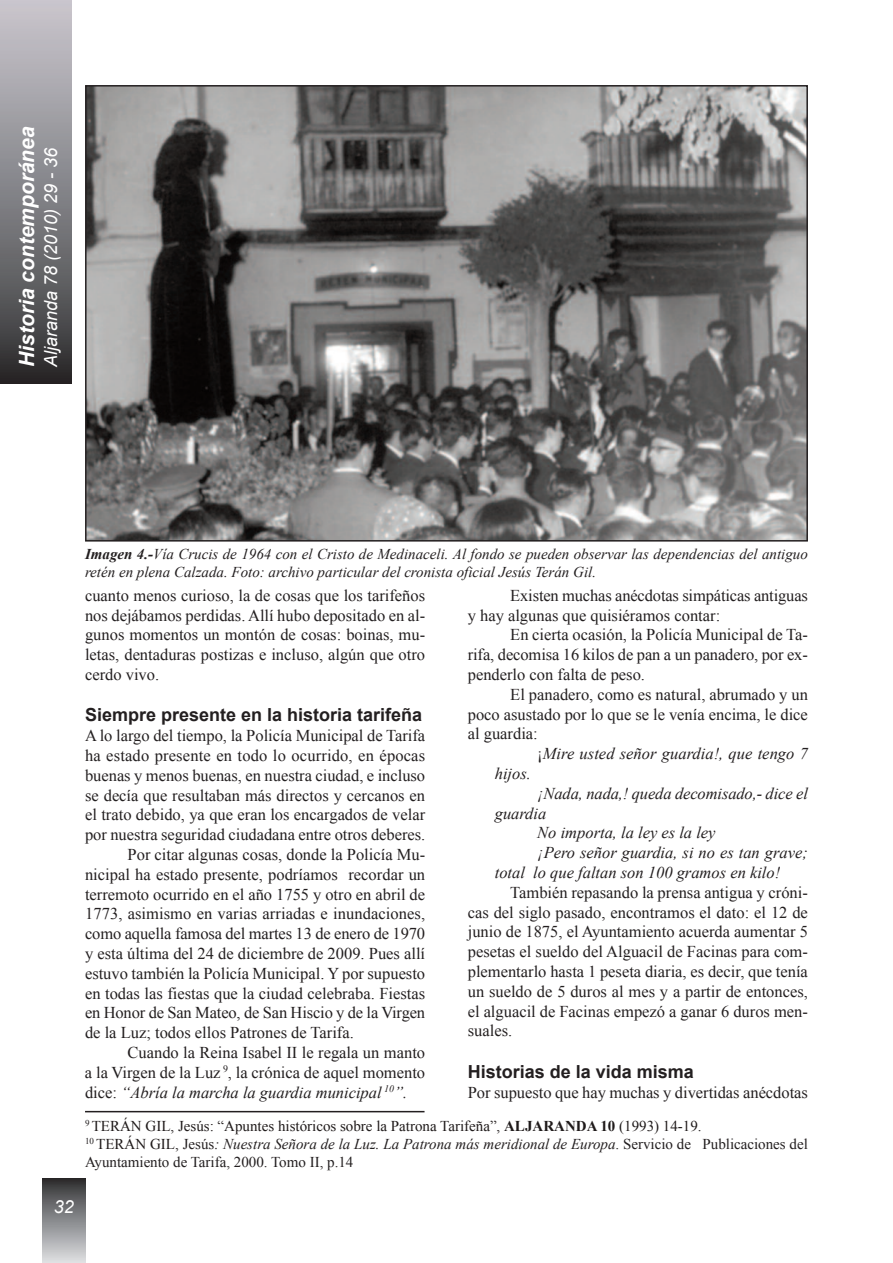
<style>
.page{position:relative;width:893px;height:1263px;background:#fff}
.page>*{position:absolute;margin:0;border:0;box-sizing:border-box;transform-origin:0 0}
.t1{font:italic 700 21px "Arial";color:#fff}
.t2{font:700 18px "Arial";color:#231f20}
.t3{font:italic 18px "Arial";color:#fff}
.t4{font:16.5px/19.8px "Times New Roman";color:#231f20;text-align:justify}
.t5{font:italic 16.5px "Times New Roman";color:#231f20}
.t6{font:15px/18px "Times New Roman";color:#1f1a1a}
.t7{font:italic 15px/18px "Times New Roman";color:#231f20}
.s1{font-weight:700}
.s2{font-style:normal}
.s3{color:#231f20}
.s4{font-style:italic;color:#231f20}
</style>
<div class="page">
<svg style="left:0;top:0;width:71px;height:384px;background:#807f83"></svg>
<div style="left:43px;top:1178px;width:42px;height:85px;background:linear-gradient(to bottom,#303032,#e0e2e5)"></div>
<img style="left:88px;top:88px;width:717px;height:451px">
<div style="left:85px;top:85px;width:723px;height:457px;border:2px solid #231f20"></div>
<hr style="left:85px;top:1111px;width:340px;height:1px;background:#231f20">
<p class="t1" style="left:15px;top:367px;width:242px;rotate:-90deg">Historia contemporánea</p>
<p class="t3" style="left:41px;top:367px;width:221px;rotate:-90deg">Aljaranda 78 (2010) 29 - 36</p>
<p class="t7" style="left:85px;top:545px;width:724px"><span class="s1">Imagen 4.-</span>Vía Crucis de 1964 con el Cristo de Medinaceli. Al fondo se pueden observar las dependencias del antiguo retén en plena Calzada. Foto: archivo particular del cronista oficial Jesús Terán Gil.</p>
<p class="t4" style="left:85px;top:585px;width:342px">cuanto menos curioso, la de cosas que los tarifeños nos dejábamos perdidas. Allí hubo depositado en al&shy;gunos momentos un montón de cosas: boinas, mu&shy;letas, dentaduras postizas e incluso, algún que otro cerdo vivo.</p>
<p class="t2" style="left:85px;top:705px;width:339px">Siempre presente en la historia tarifeña</p>
<p class="t4" style="left:85px;top:726px;width:342px">A lo largo del tiempo, la Policía Municipal de Tarifa</p>
<p class="t4" style="left:85px;top:745px;width:342px">ha estado presente en todo lo ocurrido, en épocas</p>
<p class="t4" style="left:85px;top:765px;width:342px">buenas y menos buenas, en nuestra ciudad, e incluso</p>
<p class="t4" style="left:85px;top:785px;width:342px">se decía que resultaban más directos y cercanos en</p>
<p class="t4" style="left:85px;top:805px;width:342px">el trato debido, ya que eran los encargados de velar</p>
<p class="t4" style="left:85px;top:825px;width:342px">por nuestra seguridad ciudadana entre otros deberes.</p>
<p class="t4" style="left:128px;top:844px;width:299px">Por citar algunas cosas, donde la Policía Mu-</p>
<p class="t4" style="left:85px;top:864px;width:342px">nicipal ha estado presente, podríamos recordar un</p>
<p class="t4" style="left:85px;top:884px;width:342px">terremoto ocurrido en el año 1755 y otro en abril de</p>
<p class="t4" style="left:85px;top:904px;width:342px">1773, asimismo en varias arriadas e inundaciones,</p>
<p class="t4" style="left:85px;top:924px;width:342px">como aquella famosa del martes 13 de enero de 1970</p>
<p class="t4" style="left:85px;top:943px;width:342px">y esta última del 24 de diciembre de 2009. Pues allí</p>
<p class="t4" style="left:85px;top:963px;width:342px">estuvo también la Policía Municipal. Y por supuesto</p>
<p class="t4" style="left:85px;top:983px;width:342px">en todas las fiestas que la ciudad celebraba. Fiestas</p>
<p class="t4" style="left:85px;top:1003px;width:342px">en Honor de San Mateo, de San Hiscio y de la Virgen</p>
<p class="t4" style="left:85px;top:1023px;width:270px">de la Luz; todos ellos Patrones de Tarifa.</p>
<p class="t4" style="left:128px;top:1042px;width:299px">Cuando la Reina Isabel II le regala un manto</p>
<p class="t4" style="left:85px;top:1062px;width:342px">a la Virgen de la Luz <sup>9</sup>, la crónica de aquel momento</p>
<p class="t5" style="left:85px;top:1083px;width:324px"><span class="s2">dice:</span> “Abría la marcha la guardia municipal <sup>10</sup>”.</p>
<p class="t4" style="left:468px;top:585px;width:342px;text-indent:43px">Existen muchas anécdotas simpáticas antiguas y hay algunas que quisiéramos contar:</p>
<p class="t4" style="left:468px;top:625px;width:342px;text-indent:43px">En cierta ocasión, la Policía Municipal de Ta&shy;rifa, decomisa 16 kilos de pan a un panadero, por ex&shy;penderlo con falta de peso.</p>
<p class="t4" style="left:510px;top:684px;width:299px">El panadero, como es natural, abrumado y un</p>
<p class="t4" style="left:468px;top:704px;width:342px">poco asustado por lo que se le venía encima, le dice</p>
<p class="t4" style="left:468px;top:724px;width:72px">al guardia:</p>
<p class="t5" style="left:537px;top:744px;width:272px"><span class="s2">¡</span>Mire usted señor guardia!, que tengo 7</p>
<p class="t5" style="left:495px;top:764px;width:38px">hijos.</p>
<p class="t5" style="left:537px;top:784px;width:272px">¡Nada, nada,! queda decomisado,- dice el</p>
<p class="t5" style="left:495px;top:804px;width:53px">guardia</p>
<p class="t5" style="left:537px;top:824px;width:180px">No importa, la ley es la ley</p>
<p class="t5" style="left:537px;top:843px;width:272px">¡Pero señor guardia, si no es tan grave;</p>
<p class="t5" style="left:495px;top:863px;width:287px">total lo que faltan son 100 gramos en kilo!</p>
<p class="t4" style="left:468px;top:882px;width:342px;text-indent:43px">También repasando la prensa antigua y cróni&shy;cas del siglo pasado, encontramos el dato: el 12 de junio de 1875, el Ayuntamiento acuerda aumentar 5 pesetas el sueldo del Alguacil de Facinas para com&shy;plementarlo hasta 1 peseta diaria, es decir, que tenía un sueldo de 5 duros al mes y a partir de entonces, el alguacil de Facinas empezó a ganar 6 duros men&shy;suales.</p>
<p class="t2" style="left:468px;top:1061px;width:228px">Historias de la vida misma</p>
<p class="t4" style="left:468px;top:1082px;width:342px">Por supuesto que hay muchas y divertidas anécdotas</p>
<p class="t6" style="left:85px;top:1116px;width:724px"><sup>9</sup> TERÁN GIL, Jesús: “Apuntes históricos sobre la Patrona Tarifeña”, <span class="s1">ALJARANDA 10</span> (1993) 14-19.<br><sup>10</sup> TERÁN GIL, <span class="s3">Jesús</span><span class="s4">: Nuestra Señora de la Luz. La Patrona más meridional de Europa</span><span class="s3">. Servicio de Publicaciones del<br>Ayuntamiento de Tarifa, 2000. Tomo II, p.14</span></p>
<p class="t3" style="left:54px;top:1197px;width:22px">32</p>
</div>
